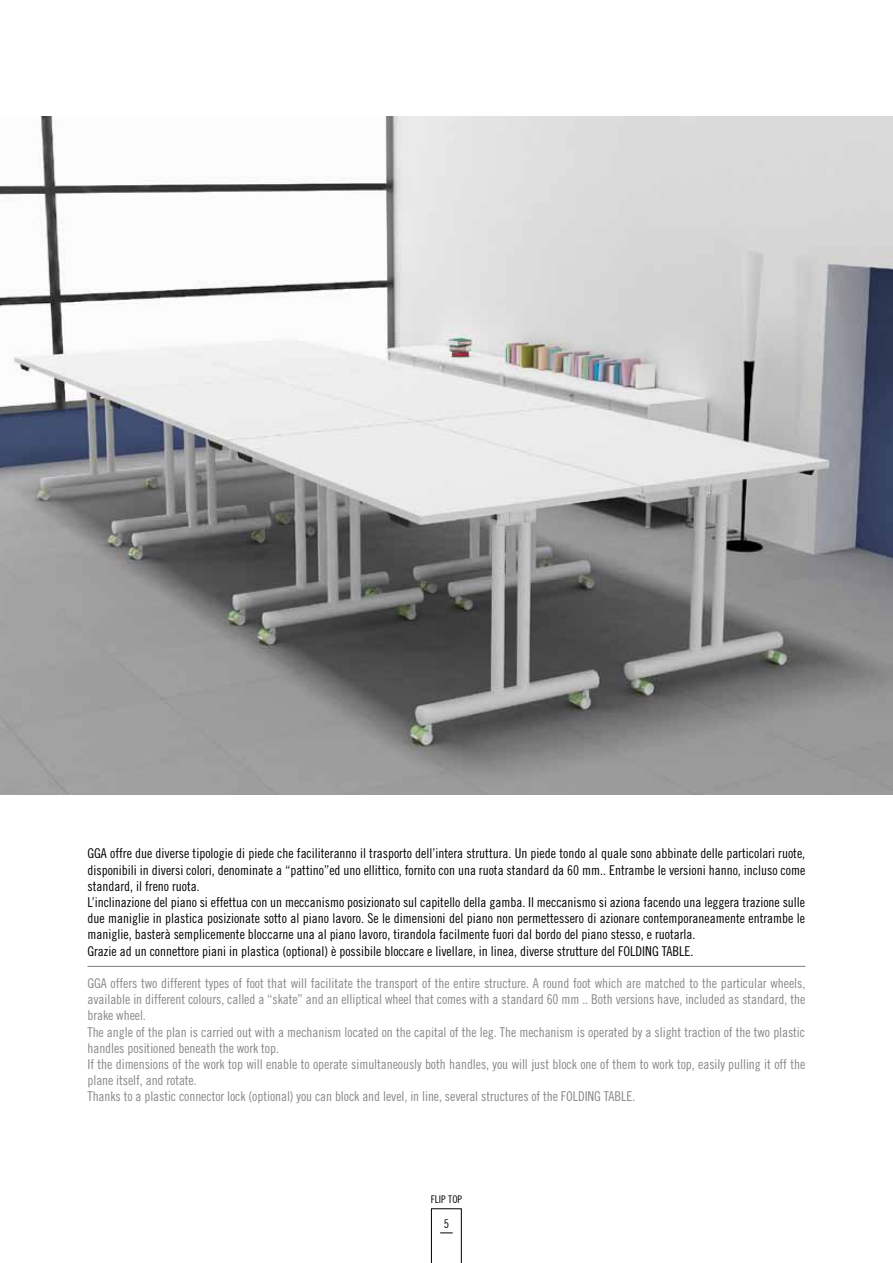
<style>
.page{position:relative;width:893px;height:1263px;background:#fff}
.page>*{position:absolute;margin:0;border:0;box-sizing:border-box;transform-origin:0 0}
.t1{font:13.5px/16.2px "Trade Gothic LT Std Cn 18";color:#000}
.t2{font:13.5px/16.2px "Trade Gothic LT Std Cn 18";letter-spacing:-.005em;color:#87888a}
.t3{font:12px "Trade Gothic LT Std Cn 18";color:#000}
.t4{font:10.5px "Trade Gothic LT Std Cn 18";color:#000}
</style>
<div class="page">
<img style="left:0;top:116px;width:893px;height:678px">
<hr style="left:87px;top:966px;width:718px;height:1px;background:#7b7c7e">
<svg style="left:431px;top:1208px;width:30px;height:55px"></svg>
<p class="t1" style="left:87px;top:845px;width:719px">GGA offre due diverse tipologie di piede che faciliteranno il trasporto dell’intera struttura. Un piede tondo al quale sono abbinate delle particolari ruote, disponibili in diversi colori, denominate a “pattino”ed uno ellittico, fornito con una ruota standard da 60 mm.. Entrambe le versioni hanno, incluso come standard, il freno ruota.<br>L’inclinazione del piano si effettua con un meccanismo posizionato sul capitello della gamba. Il meccanismo si aziona facendo una leggera trazione sulle due maniglie in plastica posizionate sotto al piano lavoro. Se le dimensioni del piano non permettessero di azionare contemporaneamente entrambe le maniglie, basterà semplicemente bloccarne una al piano lavoro, tirandola facilmente fuori dal bordo del piano stesso, e ruotarla.<br>Grazie ad un connettore piani in plastica (optional) è possibile bloccare e livellare, in linea, diverse strutture del FOLDING TABLE.</p>
<p class="t2" style="left:87px;top:975px;width:719px">GGA offers two different types of foot that will facilitate the transport of the entire structure. A round foot which are matched to the particular wheels, available in different colours, called a “skate” and an elliptical wheel that comes with a standard 60 mm .. Both versions have, included as standard, the brake wheel.<br>The angle of the plan is carried out with a mechanism located on the capital of the leg. The mechanism is operated by a slight traction of the two plastic handles positioned beneath the work top.<br>If the dimensions of the work top will enable to operate simultaneously both handles, you will just block one of them to work top, easily pulling it off the plane itself, and rotate.<br>Thanks to a plastic connector lock (optional) you can block and level, in line, several structures of the FOLDING TABLE.</p>
<p class="t4" style="left:431px;top:1193px;width:33px">FLIP TOP</p>
<p class="t3" style="left:444px;top:1216px;width:7px">5</p>
</div>
